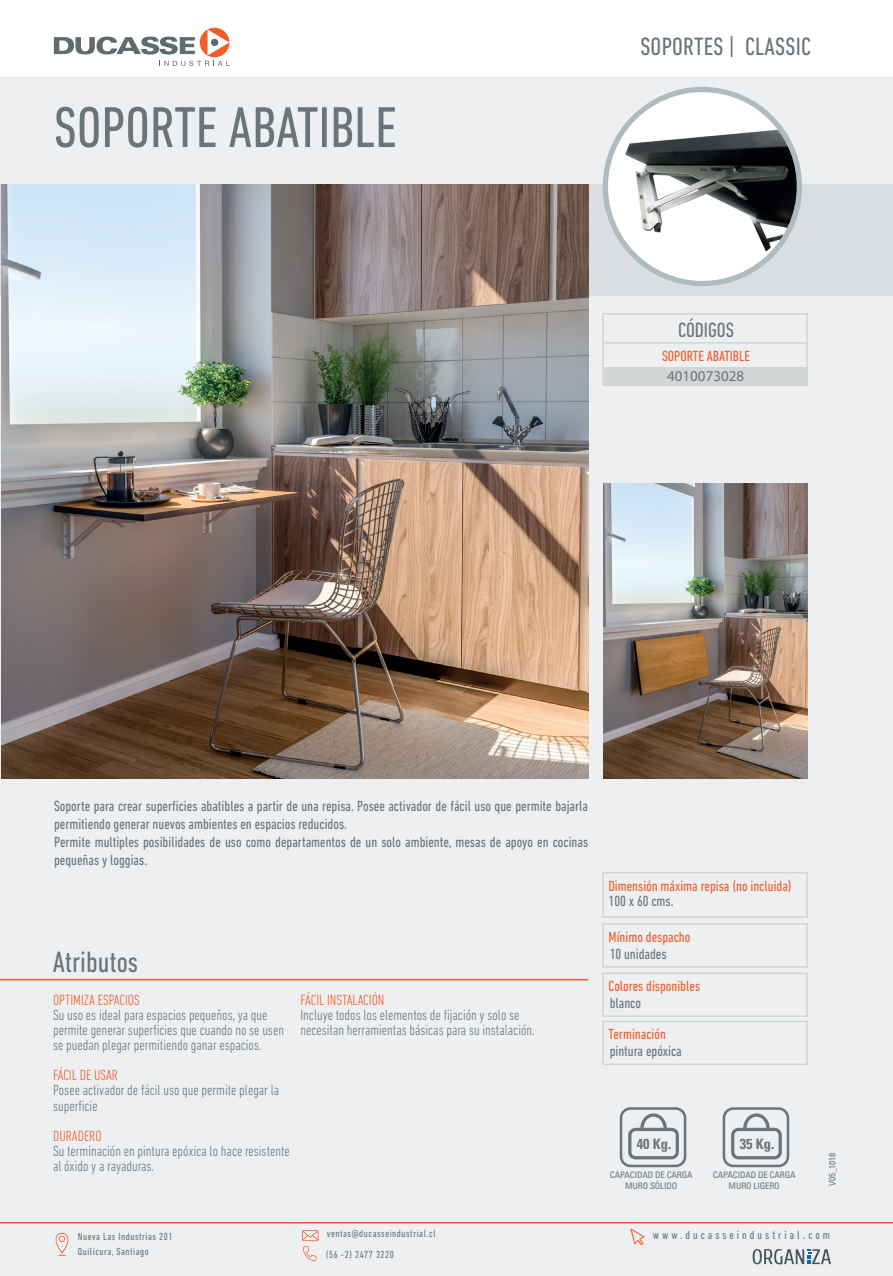
<style>
.page{position:relative;width:893px;height:1276px;background:#fff}
.page>*{position:absolute;margin:0;border:0;box-sizing:border-box;transform-origin:0 0}
.t1{font:condensed 58.5px "DIN Next LT Pro";color:#6a747b}
.t2{font:condensed 30px "DIN Next LT Pro";color:#6a747b}
.t3{font:condensed 25.5px "DIN Next LT Pro";letter-spacing:.01em;color:#6a747b}
.t4{font:condensed 21px "DIN Next LT Pro";color:#6a747b}
.t5{font:300 condensed 15px/15px "DIN Next LT Pro";color:#6a747b}
.t6{font:condensed 15px/18px "DIN Next LT Pro";color:#6a747b}
.t7{font:condensed 15px "DIN Next LT Pro";color:#f15d2a}
.t8{font:300 condensed 15px "DIN Next LT Pro";color:#f15d2a}
.t9{font:15px "Myriad Pro";color:#6a747b}
.t10{font:700 condensed 14.4px "Univers";color:#6a747b}
.t11{font:condensed 12px "DIN Next LT Pro";letter-spacing:.25em;color:#6a747b}
.t12{font:condensed 10.5px/15px "DIN Next LT Pro";letter-spacing:.05em;color:#6a747b}
.t13{font:condensed 9px/10.8px "Univers";letter-spacing:-.015em;color:#6a747b;text-align:center}
</style>
<div class="page">
<div style="left:0;top:78px;width:893px;height:1198px;background:#edeff1"></div>
<div style="left:603px;top:367px;width:204px;height:17px;background:#d2d5d5"></div>
<div style="left:602px;top:313px;width:206px;height:73px;border:2px solid #d2d5d5"></div>
<div style="left:0;top:184px;width:893px;height:112px;background:#dadee2"></div>
<div style="left:602px;top:923px;width:206px;height:44px;border:2px solid #d2d5d5"></div>
<div style="left:602px;top:972px;width:206px;height:45px;border:2px solid #d2d5d5"></div>
<div style="left:602px;top:1020px;width:206px;height:45px;border:2px solid #d2d5d5"></div>
<hr style="left:0;top:979px;width:588px;height:1px;background:#f15d2a">
<hr style="left:0;top:1222px;width:893px;height:1px;background:#f15d2a">
<img style="left:1px;top:184px;width:587px;height:594px">
<div style="left:602px;top:872px;width:206px;height:46px;border:2px solid #d2d5d5"></div>
<div style="left:620px;top:1107px;width:66px;height:60px;border:3px solid #6a747b;border-radius:9px"></div>
<svg style="left:628px;top:1113px;width:51px;height:46px"></svg>
<div style="left:723px;top:1107px;width:66px;height:60px;border:3px solid #6a747b;border-radius:9px"></div>
<svg style="left:731px;top:1113px;width:51px;height:46px"></svg>
<hr style="left:604px;top:342px;width:204px;height:2px;background:#d2d5d5">
<svg style="left:302px;top:1230px;width:16px;height:31px"></svg>
<svg style="left:55px;top:1232px;width:14px;height:23px"></svg>
<svg style="left:630px;top:1228px;width:15px;height:17px"></svg>
<svg style="left:753px;top:1249px;width:78px;height:15px"></svg>
<svg style="left:54px;top:28px;width:176px;height:38px"></svg>
<div style="left:603px;top:87px;width:199px;height:199px;background:#aebbc1;border-radius:50%"></div>
<div style="left:608px;top:92px;width:189px;height:189px;background:#fff;border-radius:50%"></div>
<img style="left:615px;top:125px;width:182px;height:132px">
<img style="left:604px;top:484px;width:204px;height:295px">
<h1 class="t1" style="left:54px;top:94px;width:344px">SOPORTE ABATIBLE</h1>
<h3 class="t3" style="left:640px;top:31px;width:172px">SOPORTES | CLASSIC</h3>
<h3 class="t4" style="left:678px;top:317px;width:58px">CÓDIGOS</h3>
<p class="t7" style="left:662px;top:347px;width:89px">SOPORTE ABATIBLE</p>
<p class="t9" style="left:667px;top:366px;width:78px">4010073028</p>
<p class="t6" style="left:54px;top:796px;width:536px">Soporte para crear superficies abatibles a partir de una repisa. Posee activador de fácil uso que permite bajarla permitiendo generar nuevos ambientes en espacios reducidos.<br>Permite multiples posibilidades de uso como departamentos de un solo ambiente, mesas de apoyo en cocinas pequeñas y loggias.</p>
<h2 class="t2" style="left:53px;top:945px;width:87px">Atributos</h2>
<p class="t8" style="left:53px;top:992px;width:88px">OPTIMIZA ESPACIOS</p>
<p class="t5" style="left:53px;top:1007px;width:232px">Su uso es ideal para espacios pequeños, ya que permite generar superficies que cuando no se usen se puedan plegar permitiendo ganar espacios.</p>
<p class="t8" style="left:53px;top:1067px;width:66px">FÁCIL DE USAR</p>
<p class="t5" style="left:53px;top:1082px;width:228px">Posee activador de fácil uso que permite plegar la superficie</p>
<p class="t8" style="left:53px;top:1127px;width:50px">DURADERO</p>
<p class="t5" style="left:53px;top:1142px;width:238px">Su terminación en pintura epóxica lo hace resistente al óxido y a rayaduras.</p>
<p class="t8" style="left:300px;top:992px;width:86px">FÁCIL INSTALACIÓN</p>
<p class="t5" style="left:300px;top:1007px;width:236px">Incluye todos los elementos de fijación y solo se necesitan herramientas básicas para su instalación.</p>
<p class="t7" style="left:608px;top:877px;width:185px">Dimensión máxima repisa (no incluida)</p>
<p class="t6" style="left:609px;top:891px;width:66px">100 x 60 cms.</p>
<p class="t7" style="left:609px;top:928px;width:83px">Mínimo despacho</p>
<p class="t6" style="left:610px;top:944px;width:58px">10 unidades</p>
<p class="t7" style="left:609px;top:977px;width:93px">Colores disponibles</p>
<p class="t6" style="left:610px;top:993px;width:33px">blanco</p>
<p class="t7" style="left:609px;top:1025px;width:59px">Terminación</p>
<p class="t6" style="left:610px;top:1042px;width:74px">pintura epóxica</p>
<p class="t10" style="left:637px;top:1135px;width:36px">40 Kg.</p>
<p class="t13" style="left:610px;top:1169px;width:84px">CAPACIDAD DE CARGA<br>MURO SÓLIDO</p>
<p class="t10" style="left:740px;top:1135px;width:36px">35 Kg.</p>
<p class="t13" style="left:713px;top:1169px;width:84px">CAPACIDAD DE CARGA<br>MURO LIGERO</p>
<p class="t13" style="left:827px;top:1186px;width:34px;rotate:-90deg">V05_1018</p>
<p class="t12" style="left:327px;top:1226px;width:110px">ventas@ducasseindustrial.cl</p>
<p class="t12" style="left:78px;top:1229px;width:96px">Nueva Las Industrias 201<br>Quilicura, Santiago</p>
<p class="t11" style="left:653px;top:1228px;width:179px">www.ducasseindustrial.com</p>
<p class="t12" style="left:326px;top:1246px;width:69px">(56 -2) 2477 3220</p>
</div>
